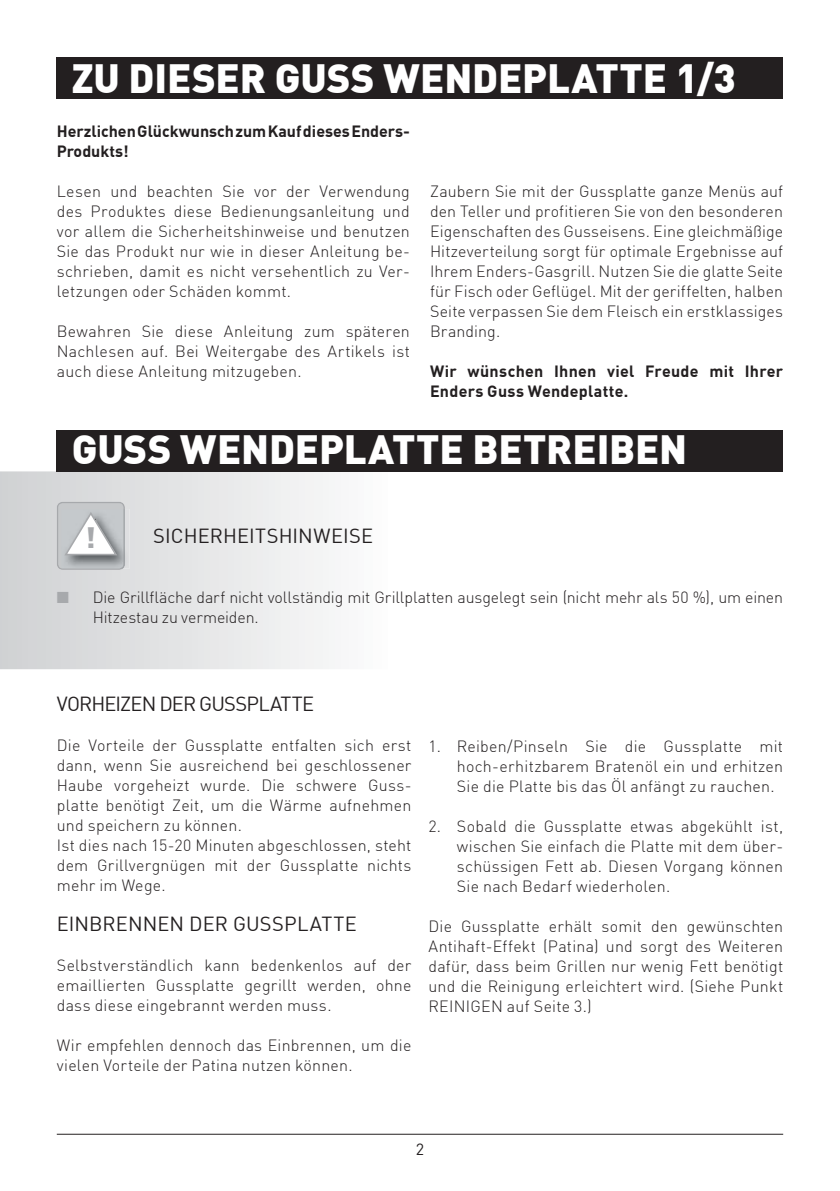
<style>
.page{position:relative;width:840px;height:1191px;background:#fff}
.page>*{position:absolute;margin:0;border:0;box-sizing:border-box;transform-origin:0 0}
.t1{font:900 46.4px "DIN Offc";color:#231f20}
.t2{font:900 40px "DIN Offc";letter-spacing:-.005em;color:#fff}
.t3{font:20px "DIN Offc";letter-spacing:.005em;color:#231f20}
.t4{font:20px "DIN Offc";letter-spacing:-.04em;color:#231f20}
.t5{font:300 16px/20px "DIN Offc";letter-spacing:.015em;color:#231f20;text-align:justify}
.t6{font:300 16px/20px "DIN Offc";letter-spacing:-.01em;color:#231f20}
.t7{font:700 16px/20px "DIN Offc";letter-spacing:.005em;color:#231f20}
.t8{font:16px "DIN Offc";color:#231f20}
.s1{font-size:28.8px;color:#a7a9ac}
</style>
<div class="page">
<hr style="left:57px;top:1133px;width:725px;height:1px;background:#231f20">
<svg style="left:0;top:471px;width:430px;height:198px"></svg>
<div style="left:57px;top:57px;width:725px;height:42px;background:#231f20"></div>
<div style="left:57px;top:429px;width:725px;height:42px;background:#231f20"></div>
<img style="left:125px;top:509px;width:4px;height:59px">
<svg style="left:57px;top:502px;width:68px;height:68px"></svg>
<svg style="left:57px;top:592px;width:11px;height:11px"></svg>
<h2 class="t2" style="left:72px;top:51px;width:665px">ZU DIESER GUSS WENDEPLATTE 1/3</h2>
<p class="t7" style="left:57px;top:121px;width:354px">Herzlichen Glückwunsch zum Kauf dieses Enders-<br>Produkts!</p>
<p class="t5" style="left:57px;top:181px;width:354px">Lesen und beachten Sie vor der Verwendung des Produktes diese Bedienungsanleitung und vor allem die Sicherheitshinweise und benutzen Sie das Produkt nur wie in dieser Anleitung be&shy;schrieben, damit es nicht versehentlich zu Ver&shy;letzungen oder Schäden kommt.</p>
<p class="t5" style="left:57px;top:321px;width:354px">Bewahren Sie diese Anleitung zum späteren Nachlesen auf. Bei Weitergabe des Artikels ist auch diese Anleitung mitzugeben.</p>
<p class="t5" style="left:430px;top:181px;width:354px">Zaubern Sie mit der Gussplatte ganze Menüs auf den Teller und profitieren Sie von den besonderen Eigenschaften des Gusseisens. Eine gleichmäßige Hitzeverteilung sorgt für optimale Ergebnisse auf Ihrem Enders-Gasgrill. Nutzen Sie die glatte Seite für Fisch oder Geflügel. Mit der geriffelten, halben Seite verpassen Sie dem Fleisch ein erstklassiges Branding.</p>
<p class="t7" style="left:430px;top:361px;width:354px">Wir wünschen Ihnen viel Freude mit Ihrer<br>Enders Guss Wendeplatte.</p>
<h2 class="t2" style="left:72px;top:422px;width:616px">GUSS WENDEPLATTE BETREIBEN</h2>
<h1 class="t1" style="left:82px;top:504px;width:19px">!<span class="s1">!</span></h1>
<p class="t3" style="left:153px;top:522px;width:221px">SICHERHEITSHINWEISE</p>
<p class="t6" style="left:93px;top:586px;width:691px">Die Grillfläche darf nicht vollständig mit Grillplatten ausgelegt sein (nicht mehr als 50 %), um einen<br>Hitzestau zu vermeiden.</p>
<p class="t4" style="left:57px;top:690px;width:259px">VORHEIZEN DER GUSSPLATTE</p>
<p class="t5" style="left:57px;top:735px;width:356px;text-align:left">Die Vorteile der Gussplatte entfalten sich erst dann, wenn Sie ausreichend bei geschlossener Haube vorgeheizt wurde. Die schwere Guss&shy;platte benötigt Zeit, um die Wärme aufnehmen und speichern zu können.<br>Ist dies nach 15-20 Minuten abgeschlossen, steht dem Grillvergnügen mit der Gussplatte nichts mehr im Wege.</p>
<p class="t3" style="left:57px;top:910px;width:301px">EINBRENNEN DER GUSSPLATTE</p>
<p class="t5" style="left:57px;top:955px;width:356px">Selbstverständlich kann bedenkenlos auf der emaillierten Gussplatte gegrillt werden, ohne dass diese eingebrannt werden muss.</p>
<p class="t5" style="left:57px;top:1035px;width:356px">Wir empfehlen dennoch das Einbrennen, um die vielen Vorteile der Patina nutzen können.</p>
<p class="t5" style="left:456px;top:736px;width:327px;text-indent:-28px">1. Reiben/Pinseln Sie die Gussplatte mit hoch-erhitzbarem Bratenöl ein und erhitzen Sie die Platte bis das Öl anfängt zu rauchen.</p>
<p class="t5" style="left:456px;top:816px;width:328px;text-indent:-28px">2. Sobald die Gussplatte etwas abgekühlt ist, wischen Sie einfach die Platte mit dem über&shy;schüssigen Fett ab. Diesen Vorgang können Sie nach Bedarf wiederholen.</p>
<p class="t5" style="left:428px;top:916px;width:356px">Die Gussplatte erhält somit den gewünschten Antihaft-Effekt (Patina) und sorgt des Weiteren dafür, dass beim Grillen nur wenig Fett benötigt und die Reinigung erleichtert wird. (Siehe Punkt REINIGEN auf Seite 3.)</p>
<p class="t8" style="left:415px;top:1138px;width:10px">2</p>
</div>
